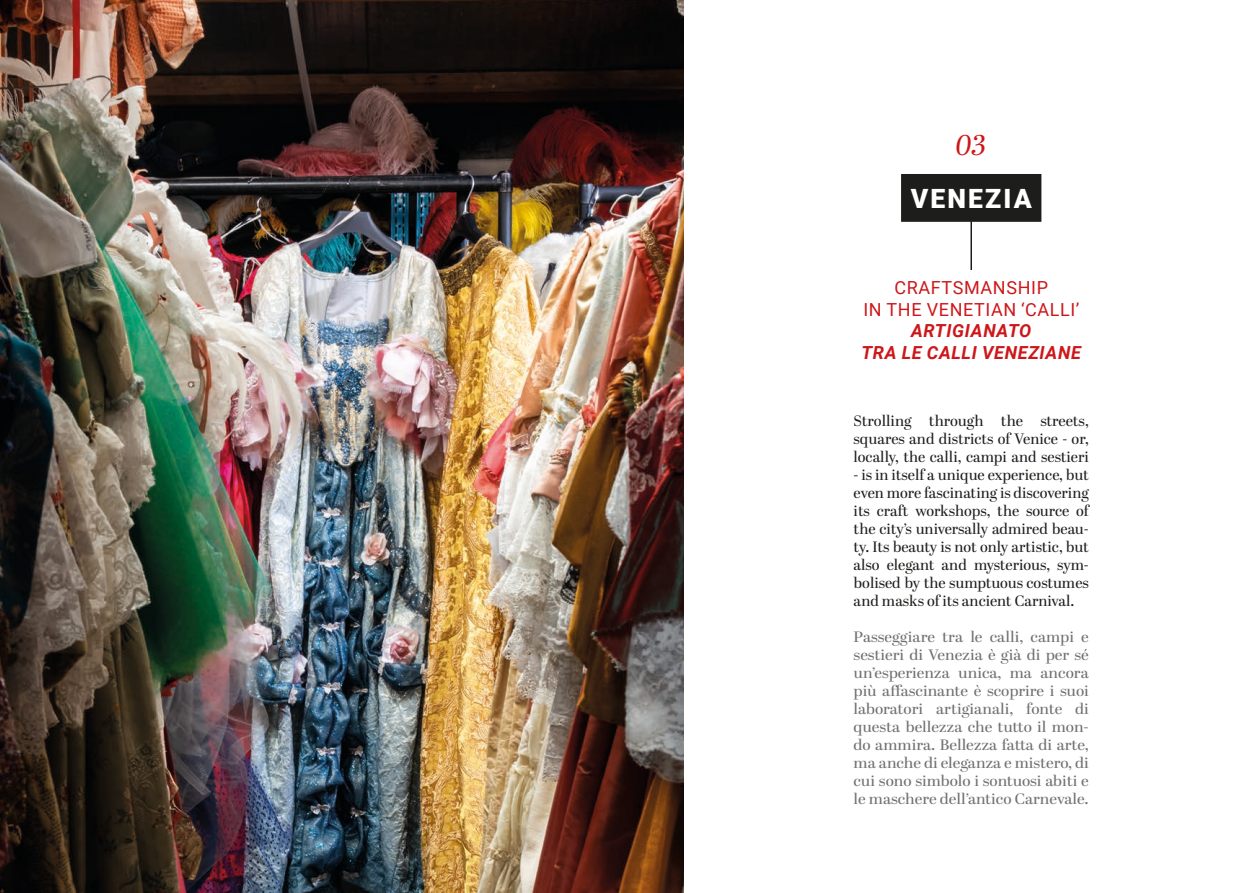
<style>
.page{position:relative;width:1259px;height:893px;background:#fff}
.page>*{position:absolute;margin:0;border:0;box-sizing:border-box;transform-origin:0 0}
.t1{font:italic 28.5px "Abril Display";color:#cd171a}
.t2{font:900 26.55px "Roboto";letter-spacing:.08em;color:#fff}
.t3{font:18px/21.6px "Roboto";letter-spacing:.035em;color:#cd171a;text-align:center}
.t4{font:italic 700 18px/21.6px "Roboto";letter-spacing:.035em;color:#cd171a;text-align:center}
.t5{font:15px/18px "Abril Display";color:#1d1d1b;text-align:justify}
.t6{font:15px/18px "Abril Display";color:#70706f;text-align:justify;scale:1.05 1}
</style>
<div class="page">
<img style="left:0;top:0;width:683px;height:893px">
<hr style="left:970px;top:204px;width:2px;height:66px;background:#1d1d1b">
<div style="left:902px;top:175px;width:138px;height:46px;background:#1d1d1b"></div>
<div style="left:901px;top:174px;width:140px;height:48px;border:2px solid #1d1d1b"></div>
<h1 class="t1" style="left:956px;top:125px;width:32px">03</h1>
<h2 class="t2" style="left:910px;top:179px;width:123px">VENEZIA</h2>
<p class="t3" style="left:863px;top:276px;width:217px">CRAFTSMANSHIP<br>IN THE VENETIAN ‘CALLI’</p>
<p class="t4" style="left:861px;top:319px;width:221px">ARTIGIANATO<br>TRA LE CALLI VENEZIANE</p>
<p class="t5" style="left:853px;top:413px;width:237px">Strolling through the streets, squares and districts of Venice - or, locally, the calli, campi and sestieri</p>
<p class="t5" style="left:853px;top:467px;width:237px">- is in itself a unique experience, but even more fascinating is discovering its craft workshops, the source of the city’s universally admired beau&shy;ty. Its beauty is not only artistic, but also elegant and mysterious, sym&shy;bolised by the sumptuous costumes and masks of its ancient Carnival.</p>
<p class="t6" style="left:853px;top:629px;width:225px">Passeggiare tra le calli, campi e sestieri di Venezia è già di per sé un’esperienza unica, ma ancora più affascinante è scoprire i suoi laboratori artigianali, fonte di questa bellezza che tutto il mon&shy;do ammira. Bellezza fatta di arte, ma anche di eleganza e mistero, di cui sono simbolo i sontuosi abiti e le maschere dell’antico Carnevale.</p>
</div>
